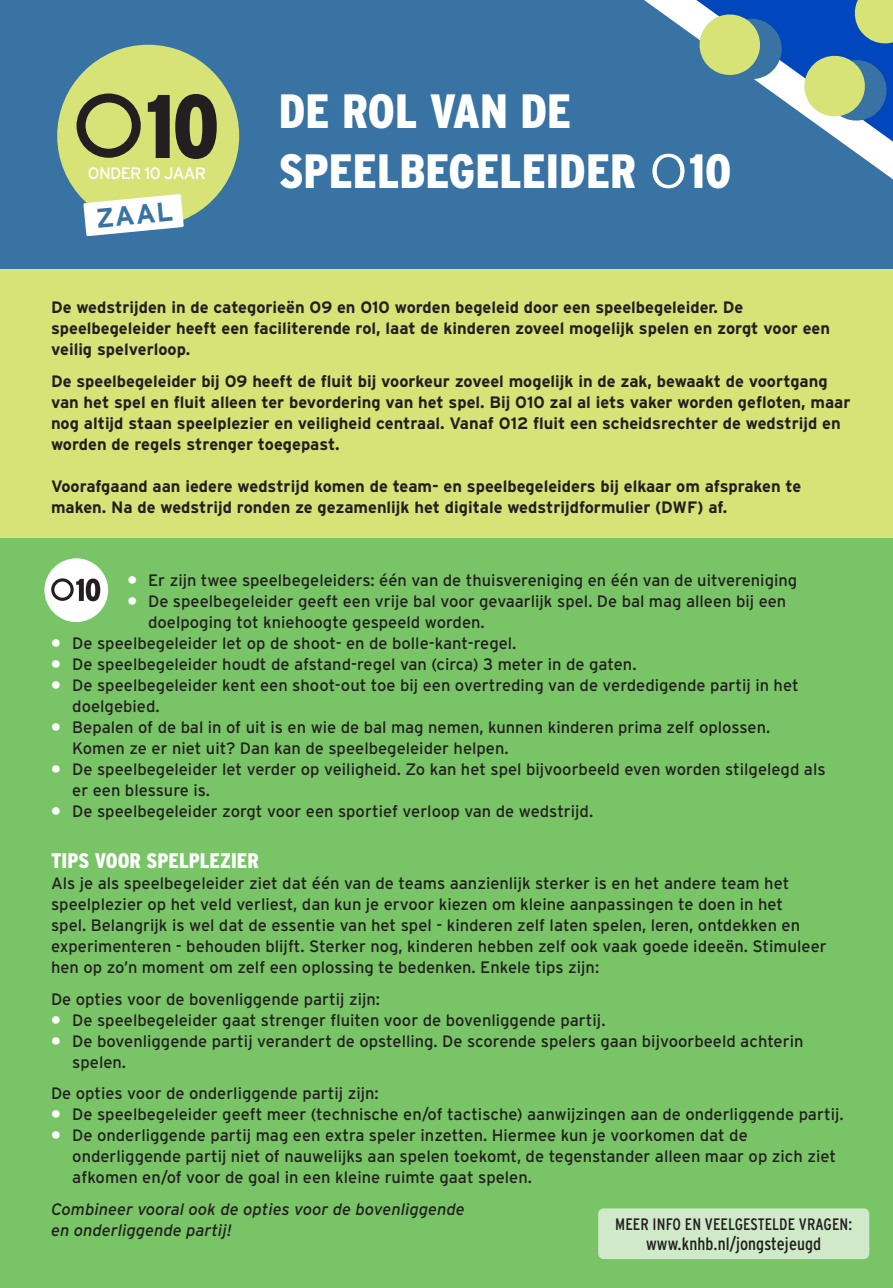
<style>
.page{position:relative;width:893px;height:1288px;background:#fff}
.page>*{position:absolute;margin:0;border:0;box-sizing:border-box;transform-origin:0 0}
.t1{font:900 condensed 90px "Interstate";color:#231f20;scale:.95 1}
.t2{font:900 condensed 48px "Interstate";color:#fff}
.t3{font:700 27px "Interstate";color:#3873a3}
.t4{font:900 condensed 21px "Interstate";color:#fff}
.t5{font:condensed 17.85px "Interstate";letter-spacing:.005em;color:#231f20}
.t6{font:condensed 16.65px "Interstate";letter-spacing:.005em;color:#231f20}
.t7{font:16.5px/21px "Interstate";color:#231f20}
.t8{font:700 16.5px/21px "Interstate";color:#231f20}
.t9{font:italic 16.5px/21px "Interstate";color:#231f20}
.t10{font:16.5px "Interstate";letter-spacing:-.04em;color:#fff}
.s1{font-weight:300;font-stretch:normal}
.s2{font-weight:900;color:#fff}
</style>
<div class="page">
<div style="left:0;top:414px;width:893px;height:873px;background:#78c466"></div>
<div style="left:0;top:244px;width:893px;height:294px;background:#d7e377"></div>
<div style="left:0;top:0;width:893px;height:268px;background:#3873a3"></div>
<svg style="left:644px;top:0;width:249px;height:179px"></svg>
<div style="left:57px;top:45px;width:182px;height:182px;background:#d7e377;border-radius:50%"></div>
<div style="left:77px;top:93px;width:64px;height:65px;border:9px solid #231f20;border-radius:50%"></div>
<div style="left:44px;top:558px;width:64px;height:64px;background:#fff;border-radius:50%"></div>
<div style="left:51px;top:578px;width:23px;height:22px;border:3px solid #231f20;border-radius:50%"></div>
<svg style="left:76px;top:578px;width:24px;height:23px"></svg>
<div style="left:598px;top:1208px;width:271px;height:50px;background:#d0eac9;border-radius:5px"></div>
<svg style="left:83px;top:194px;width:101px;height:42px"></svg>
<p class="t1" style="left:146px;top:71px;width:79px">10</p>
<p class="t10" style="left:88px;top:163px;width:120px">ONDER 10 JAAR</p>
<p class="t3" style="left:94px;top:201px;width:79px;rotate:-5deg">ZAAL</p>
<p class="t2" style="left:279px;top:82px;width:294px">DE ROL VAN DE</p>
<p class="t2" style="left:279px;top:142px;width:454px">SPEELBEGELEIDER <span class="s1">O</span>10</p>
<p class="t8" style="left:51px;top:297px;width:780px">De wedstrijden in de categorieën O9 en O10 worden begeleid door een speelbegeleider. De speelbegeleider heeft een faciliterende rol, laat de kinderen zoveel mogelijk spelen en zorgt voor een veilig spelverloop.</p>
<p class="t8" style="left:51px;top:370px;width:801px">De speelbegeleider bij O9 heeft de fluit bij voorkeur zoveel mogelijk in de zak, bewaakt de voortgang van het spel en fluit alleen ter bevordering van het spel. Bij O10 zal al iets vaker worden gefloten, maar nog altijd staan speelplezier en veiligheid centraal. Vanaf O12 fluit een scheidsrechter de wedstrijd en worden de regels strenger toegepast.</p>
<p class="t8" style="left:51px;top:475px;width:752px">Voorafgaand aan iedere wedstrijd komen de team- en speelbegeleiders bij elkaar om afspraken te maken. Na de wedstrijd ronden ze gezamenlijk het digitale wedstrijdformulier (DWF) af.</p>
<p class="t7" style="left:128px;top:569px;width:671px"><span class="s2">•</span> Er zijn twee speelbegeleiders: één van de thuisvereniging en één van de uitvereniging</p>
<p class="t7" style="left:148px;top:590px;width:640px;text-indent:-21px"><span class="s2">•</span> De speelbegeleider geeft een vrije bal voor gevaarlijk spel. De bal mag alleen bij een doelpoging tot kniehoogte gespeeld worden.</p>
<p class="t7" style="left:51px;top:632px;width:467px"><span class="s2">•</span> De speelbegeleider let op de shoot- en de bolle-kant-regel.</p>
<p class="t7" style="left:51px;top:653px;width:587px"><span class="s2">•</span> De speelbegeleider houdt de afstand-regel van (circa) 3 meter in de gaten.</p>
<p class="t7" style="left:72px;top:674px;width:728px;text-indent:-21px"><span class="s2">•</span> De speelbegeleider kent een shoot-out toe bij een overtreding van de verdedigende partij in het doelgebied.</p>
<p class="t7" style="left:72px;top:716px;width:699px;text-indent:-21px"><span class="s2">•</span> Bepalen of de bal in of uit is en wie de bal mag nemen, kunnen kinderen prima zelf oplossen.<br>Komen ze er niet uit? Dan kan de speelbegeleider helpen.</p>
<p class="t7" style="left:72px;top:758px;width:755px;text-indent:-21px"><span class="s2">•</span> De speelbegeleider let verder op veiligheid. Zo kan het spel bijvoorbeeld even worden stilgelegd als er een blessure is.</p>
<p class="t7" style="left:51px;top:800px;width:544px"><span class="s2">•</span> De speelbegeleider zorgt voor een sportief verloop van de wedstrijd.</p>
<p class="t4" style="left:51px;top:847px;width:210px">TIPS VOOR SPELPLEZIER</p>
<p class="t7" style="left:51px;top:872px;width:777px">Als je als speelbegeleider ziet dat één van de teams aanzienlijk sterker is en het andere team het speelplezier op het veld verliest, dan kun je ervoor kiezen om kleine aanpassingen te doen in het<br>spel. Belangrijk is wel dat de essentie van het spel - kinderen zelf laten spelen, leren, ontdekken en experimenteren - behouden blijft. Sterker nog, kinderen hebben zelf ook vaak goede ideeën. Stimuleer hen op zo’n moment om zelf een oplossing te bedenken. Enkele tips zijn:</p>
<p class="t7" style="left:51px;top:988px;width:331px">De opties voor de bovenliggende partij zijn:</p>
<p class="t7" style="left:51px;top:1009px;width:556px"><span class="s2">•</span> De speelbegeleider gaat strenger fluiten voor de bovenliggende partij.</p>
<p class="t7" style="left:72px;top:1030px;width:733px;text-indent:-21px"><span class="s2">•</span> De bovenliggende partij verandert de opstelling. De scorende spelers gaan bijvoorbeeld achterin spelen.</p>
<p class="t7" style="left:51px;top:1082px;width:329px">De opties voor de onderliggende partij zijn:</p>
<p class="t7" style="left:51px;top:1103px;width:794px"><span class="s2">•</span> De speelbegeleider geeft meer (technische en/of tactische) aanwijzingen aan de onderliggende partij.</p>
<p class="t7" style="left:72px;top:1124px;width:765px;text-indent:-21px"><span class="s2">•</span> De onderliggende partij mag een extra speler inzetten. Hiermee kun je voorkomen dat de onderliggende partij niet of nauwelijks aan spelen toekomt, de tegenstander alleen maar op zich ziet afkomen en/of voor de goal in een kleine ruimte gaat spelen.</p>
<p class="t9" style="left:51px;top:1198px;width:415px">Combineer vooral ook de opties voor de bovenliggende en onderliggende partij!</p>
<p class="t6" style="left:615px;top:1213px;width:238px">MEER INFO EN VEELGESTELDE VRAGEN:</p>
<p class="t5" style="left:646px;top:1232px;width:177px">www.knhb.nl/jongstejeugd</p>
</div>
